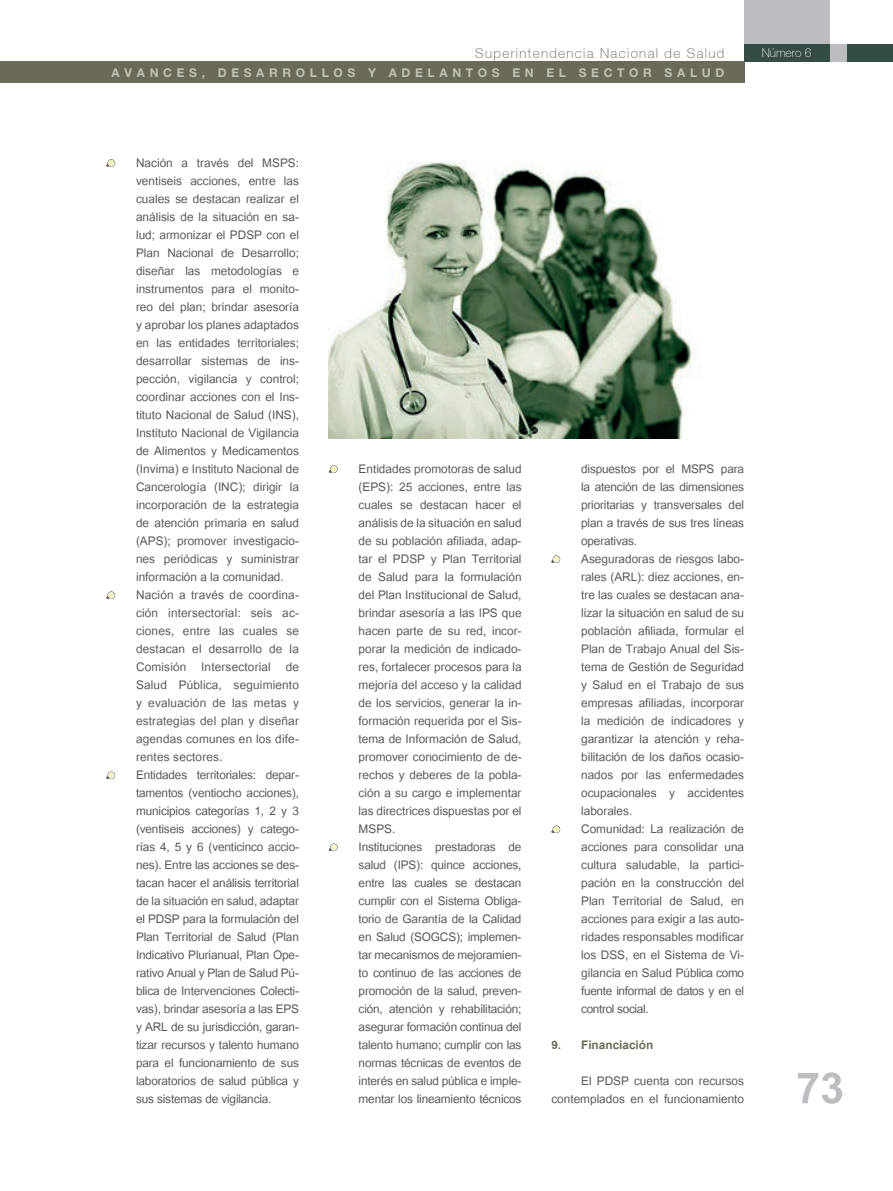
<style>
.page{position:relative;width:893px;height:1191px;background:#fff}
.page>*{position:absolute;margin:0;border:0;box-sizing:border-box;transform-origin:0 0}
.t1{font:700 60px "Utsaah";color:#bcbdc0}
.t2{font:16.5px/18px "Utsaah";color:#57585a}
.t3{font:700 16.5px "Utsaah";color:#6b6a58}
.t4{font:100 13.5px "Context Reprise Thin S Si";letter-spacing:.1em;color:#57585a}
.t5{font:700 12px "Context Reprise S Si";letter-spacing:.39em;color:#c1c0b5}
.t6{font:100 12px "Context Reprise Thin S Si";color:#fff}
</style>
<div class="page">
<div style="left:812px;top:45px;width:66px;height:17px;background:#bcbdc0"></div>
<div style="left:744px;top:0;width:85px;height:48px;background:#bcbdc0"></div>
<div style="left:744px;top:44px;width:85px;height:17px;background:#354c44"></div>
<div style="left:848px;top:45px;width:45px;height:17px;background:#354c44"></div>
<div style="left:0;top:62px;width:744px;height:21px;background:#6b6a58"></div>
<svg style="left:106px;top:159px;width:9px;height:8px"></svg>
<svg style="left:106px;top:591px;width:9px;height:8px"></svg>
<svg style="left:106px;top:771px;width:9px;height:8px"></svg>
<svg style="left:329px;top:465px;width:9px;height:8px"></svg>
<svg style="left:329px;top:843px;width:9px;height:8px"></svg>
<svg style="left:551px;top:555px;width:9px;height:8px"></svg>
<svg style="left:551px;top:825px;width:9px;height:8px"></svg>
<img style="left:329px;top:162px;width:367px;height:276px">
<p class="t4" style="left:475px;top:46px;width:250px">Superintendencia Nacional de Salud</p>
<p class="t6" style="left:762px;top:46px;width:51px">Número 6</p>
<p class="t5" style="left:112px;top:65px;width:614px">AVANCES, DESARROLLOS Y ADELANTOS EN EL SECTOR SALUD</p>
<p class="t2" style="left:136px;top:155px;width:165px">Nación a través del MSPS: ventiseis acciones, entre las cuales se destacan realizar el análisis de la situación en sa&shy;lud; armonizar el PDSP con el<br>Plan Nacional de Desarrollo; diseñar las metodologías e instrumentos para el monito&shy;reo del plan; brindar asesoría y aprobar los planes adaptados en las entidades territoriales; desarrollar sistemas de ins&shy;pección, vigilancia y control; coordinar acciones con el Ins&shy;tituto Nacional de Salud (INS),<br>Instituto Nacional de Vigilancia de Alimentos y Medicamentos (Invima) e Instituto Nacional de<br>Cancerología (INC); dirigir la incorporación de la estrategia de atención primaria en salud (APS); promover investigacio&shy;nes periódicas y suministrar información a la comunidad.<br>Nación a través de coordina&shy;ción intersectorial: seis ac&shy;ciones, entre las cuales se destacan el desarrollo de la<br>Comisión Intersectorial de<br>Salud Pública, seguimiento y evaluación de las metas y estrategias del plan y diseñar agendas comunes en los dife&shy;rentes sectores.<br>Entidades territoriales: depar&shy;tamentos (ventiocho acciones), municipios categorías 1, 2 y 3 (ventiseis acciones) y catego&shy;rías 4, 5 y 6 (venticinco accio&shy;nes). Entre las acciones se des&shy;tacan hacer el análisis territorial de la situación en salud, adaptar el PDSP para la formulación del<br>Plan Territorial de Salud (Plan<br>Indicativo Plurianual, Plan Ope&shy;rativo Anual y Plan de Salud Pú&shy;blica de Intervenciones Colecti&shy;vas), brindar asesoría a las EPS y ARL de su jurisdicción, garan&shy;tizar recursos y talento humano para el funcionamiento de sus laboratorios de salud pública y sus sistemas de vigilancia.</p>
<p class="t2" style="left:359px;top:461px;width:164px">Entidades promotoras de salud (EPS): 25 acciones, entre las cuales se destacan hacer el análisis de la situación en salud de su población afiliada, adap&shy;tar el PDSP y Plan Territorial de Salud para la formulación del Plan Institucional de Salud, brindar asesoría a las IPS que hacen parte de su red, incor&shy;porar la medición de indicado&shy;res, fortalecer procesos para la mejoría del acceso y la calidad de los servicios, generar la in&shy;formación requerida por el Sis&shy;tema de Información de Salud, promover conocimiento de de&shy;rechos y deberes de la pobla&shy;ción a su cargo e implementar las directrices dispuestas por el<br>MSPS.<br>Instituciones prestadoras de salud (IPS): quince acciones, entre las cuales se destacan cumplir con el Sistema Obliga&shy;torio de Garantía de la Calidad en Salud (SOGCS); implemen&shy;tar mecanismos de mejoramien&shy;to continuo de las acciones de promoción de la salud, preven&shy;ción, atención y rehabilitación; asegurar formación continua del talento humano; cumplir con las normas técnicas de eventos de interés en salud pública e imple&shy;mentar los lineamiento técnicos</p>
<p class="t2" style="left:581px;top:461px;width:164px">dispuestos por el MSPS para la atención de las dimensiones prioritarias y transversales del plan a través de sus tres líneas operativas.<br>Aseguradoras de riesgos labo&shy;rales (ARL): diez acciones, en&shy;tre las cuales se destacan ana&shy;lizar la situación en salud de su población afiliada, formular el<br>Plan de Trabajo Anual del Sis&shy;tema de Gestión de Seguridad y Salud en el Trabajo de sus empresas afiliadas, incorporar la medición de indicadores y garantizar la atención y reha&shy;bilitación de los daños ocasio&shy;nados por las enfermedades ocupacionales y accidentes laborales.<br>Comunidad: La realización de acciones para consolidar una cultura saludable, la partici&shy;pación en la construcción del<br>Plan Territorial de Salud, en acciones para exigir a las auto&shy;ridades responsables modificar los DSS, en el Sistema de Vi&shy;gilancia en Salud Pública como fuente informal de datos y en el control social.</p>
<p class="t3" style="left:551px;top:1037px;width:104px">9. Financiación</p>
<p class="t2" style="left:551px;top:1073px;width:194px;text-align:right">El PDSP cuenta con recursos contemplados en el funcionamiento</p>
<h1 class="t1" style="left:796px;top:1058px;width:49px">73</h1>
</div>
